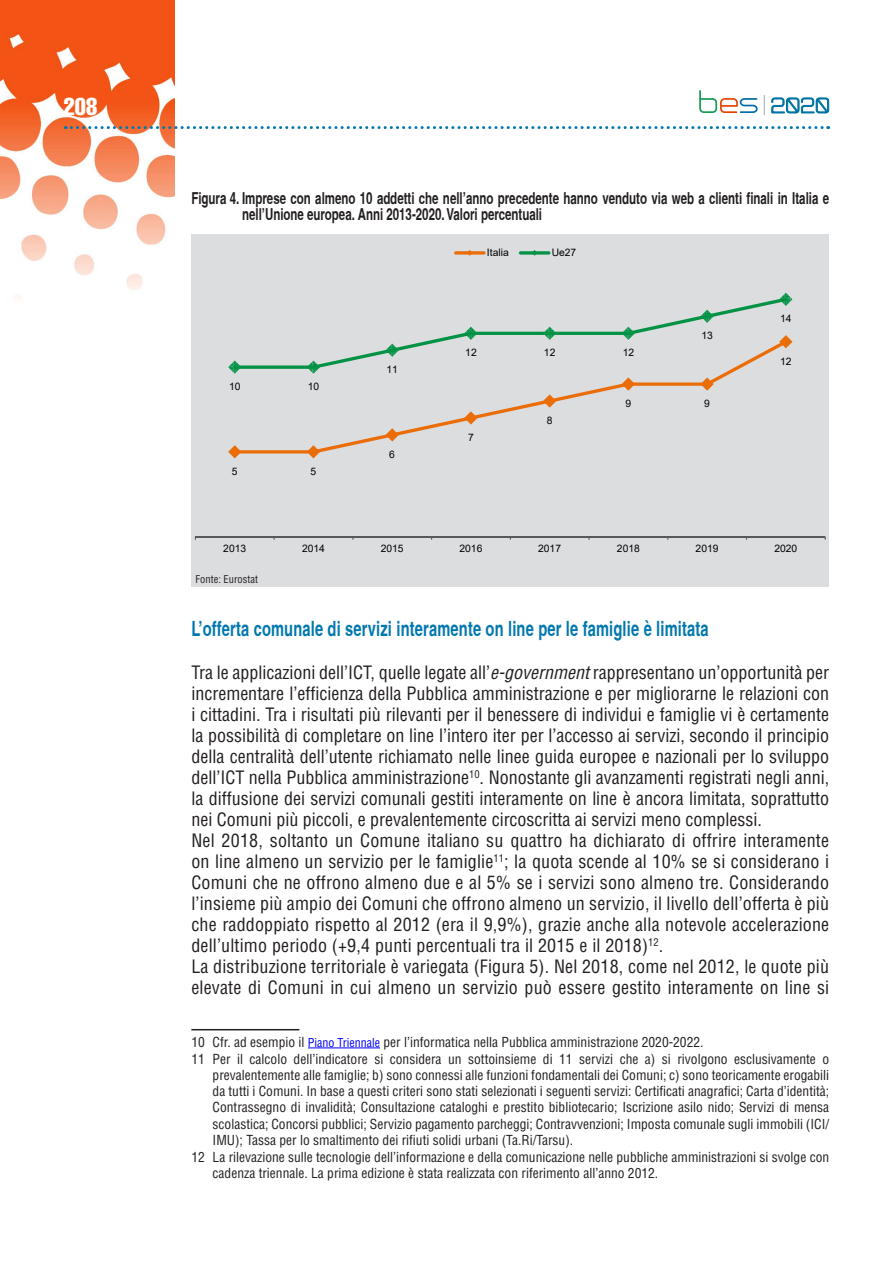
<style>
.page{position:relative;width:893px;height:1263px;background:#fff}
.page>*{position:absolute;margin:0;border:0;box-sizing:border-box;transform-origin:0 0}
.t1{font:24px "Helvetica LT Std Comp";color:#fff}
.t2{font:700 condensed 21px "Helvetica";letter-spacing:.01em;color:#0078ae;scale:.85 1}
.t3{font:condensed 18px/21px "Helvetica LT Std";color:#231f20}
.t4{font:700 condensed 16.5px/16.5px "Helvetica";color:#231f20;scale:.85 1}
.t5{font:condensed 13.5px "Helvetica LT Std";color:#231f20}
.t6{font:condensed 10.5px "Helvetica LT Std";color:#231f20}
.t7{font:10.35px "Arial";color:#000}
.s1{font-style:italic}
.s2{font-size:12px;color:#00f}
</style>
<div class="page">
<img style="left:0;top:0;width:174px;height:299px">
<svg style="left:65px;top:126px;width:764px;height:3px"></svg>
<svg style="left:764px;top:95px;width:1px;height:20px"></svg>
<svg style="left:699px;top:90px;width:59px;height:23px"></svg>
<svg style="left:771px;top:97px;width:58px;height:17px"></svg>
<hr style="left:191px;top:1029px;width:108px;height:1px;background:#231f20">
<hr style="left:308px;top:1047px;width:72px;height:1px;background:#00f">
<div style="left:191px;top:234px;width:638px;height:353px;background:#dcdddf"></div>
<hr style="left:195px;top:536px;width:630px;height:1px;background:#595959">
<svg style="left:228px;top:293px;width:564px;height:165px"></svg>
<svg style="left:454px;top:251px;width:32px;height:4px"></svg>
<svg style="left:467px;top:250px;width:6px;height:6px"></svg>
<svg style="left:519px;top:251px;width:31px;height:4px"></svg>
<svg style="left:532px;top:250px;width:6px;height:6px"></svg>
<h1 class="t1" style="left:64px;top:91px;width:35px">208</h1>
<p class="t4" style="left:242px;top:189px;width:692px;text-indent:-51px">Figura 4. Imprese con almeno 10 addetti che nell’anno precedente hanno venduto via web a clienti finali in Italia e nell’Unione europea. Anni 2013-2020. Valori percentuali</p>
<p class="t7" style="left:229px;top:379px;width:13px">10</p>
<p class="t7" style="left:308px;top:379px;width:13px">10</p>
<p class="t7" style="left:232px;top:464px;width:7px">5</p>
<p class="t7" style="left:311px;top:464px;width:7px">5</p>
<p class="t7" style="left:386px;top:362px;width:13px">11</p>
<p class="t7" style="left:389px;top:447px;width:7px">6</p>
<p class="t7" style="left:487px;top:245px;width:23px">Italia</p>
<p class="t7" style="left:552px;top:245px;width:26px">Ue27</p>
<p class="t7" style="left:465px;top:345px;width:13px">12</p>
<p class="t7" style="left:544px;top:345px;width:13px">12</p>
<p class="t7" style="left:623px;top:345px;width:13px">12</p>
<p class="t7" style="left:701px;top:328px;width:13px">13</p>
<p class="t7" style="left:468px;top:430px;width:7px">7</p>
<p class="t7" style="left:547px;top:413px;width:7px">8</p>
<p class="t7" style="left:625px;top:396px;width:7px">9</p>
<p class="t7" style="left:704px;top:396px;width:7px">9</p>
<p class="t7" style="left:780px;top:311px;width:13px">14</p>
<p class="t7" style="left:780px;top:354px;width:13px">12</p>
<p class="t7" style="left:223px;top:541px;width:24px">2013</p>
<p class="t7" style="left:302px;top:541px;width:24px">2014</p>
<p class="t7" style="left:381px;top:541px;width:24px">2015</p>
<p class="t7" style="left:459px;top:541px;width:24px">2016</p>
<p class="t7" style="left:538px;top:541px;width:24px">2017</p>
<p class="t7" style="left:617px;top:541px;width:24px">2018</p>
<p class="t7" style="left:696px;top:541px;width:24px">2019</p>
<p class="t7" style="left:774px;top:541px;width:24px">2020</p>
<p class="t6" style="left:196px;top:573px;width:64px">Fonte: Eurostat</p>
<p class="t2" style="left:191px;top:616px;width:610px">L’offerta comunale di servizi interamente on line per le famiglie è limitata</p>
<p class="t3" style="left:191px;top:661px;width:639px">Tra le applicazioni dell’ICT, quelle legate all’<span class="s1">e-government</span> rappresentano un’opportunità per incrementare l’efficienza della Pubblica amministrazione e per migliorarne le relazioni con i cittadini. Tra i risultati più rilevanti per il benessere di individui e famiglie vi è certamente la possibilità di completare on line l’intero iter per l’accesso ai servizi, secondo il principio della centralità dell’utente richiamato nelle linee guida europee e nazionali per lo sviluppo dell’ICT nella Pubblica amministrazione<sup>10</sup>. Nonostante gli avanzamenti registrati negli anni, la diffusione dei servizi comunali gestiti interamente on line è ancora limitata, soprattutto nei Comuni più piccoli, e prevalentemente circoscritta ai servizi meno complessi.<br>Nel 2018, soltanto un Comune italiano su quattro ha dichiarato di offrire interamente on line almeno un servizio per le famiglie<sup>11</sup>; la quota scende al 10% se si considerano i Comuni che ne offrono almeno due e al 5% se i servizi sono almeno tre. Considerando l’insieme più ampio dei Comuni che offrono almeno un servizio, il livello dell’offerta è più che raddoppiato rispetto al 2012 (era il 9,9%), grazie anche alla notevole accelerazione dell’ultimo periodo (+9,4 punti percentuali tra il 2015 e il 2018)<sup>12</sup>.<br>La distribuzione territoriale è variegata (Figura 5). Nel 2018, come nel 2012, le quote più elevate di Comuni in cui almeno un servizio può essere gestito interamente on line si</p>
<p class="t5" style="left:191px;top:1033px;width:514px">10 Cfr. ad esempio il <span class="s2">Piano Triennale</span> per l’informatica nella Pubblica amministrazione 2020-2022.</p>
<p class="t5" style="left:191px;top:1050px;width:639px">11 Per il calcolo dell’indicatore si considera un sottoinsieme di 11 servizi che a) si rivolgono esclusivamente o</p>
<p class="t5" style="left:213px;top:1066px;width:618px">prevalentemente alle famiglie; b) sono connessi alle funzioni fondamentali dei Comuni; c) sono teoricamente erogabili</p>
<p class="t5" style="left:213px;top:1083px;width:618px">da tutti i Comuni. In base a questi criteri sono stati selezionati i seguenti servizi: Certificati anagrafici; Carta d’identità;</p>
<p class="t5" style="left:213px;top:1099px;width:618px">Contrassegno di invalidità; Consultazione cataloghi e prestito bibliotecario; Iscrizione asilo nido; Servizi di mensa</p>
<p class="t5" style="left:213px;top:1115px;width:618px">scolastica; Concorsi pubblici; Servizio pagamento parcheggi; Contravvenzioni; Imposta comunale sugli immobili (ICI/</p>
<p class="t5" style="left:213px;top:1131px;width:362px">IMU); Tassa per lo smaltimento dei rifiuti solidi urbani (Ta.Ri/Tarsu).</p>
<p class="t5" style="left:191px;top:1148px;width:639px">12 La rilevazione sulle tecnologie dell’informazione e della comunicazione nelle pubbliche amministrazioni si svolge con</p>
<p class="t5" style="left:213px;top:1164px;width:447px">cadenza triennale. La prima edizione è stata realizzata con riferimento all’anno 2012.</p>
</div>
